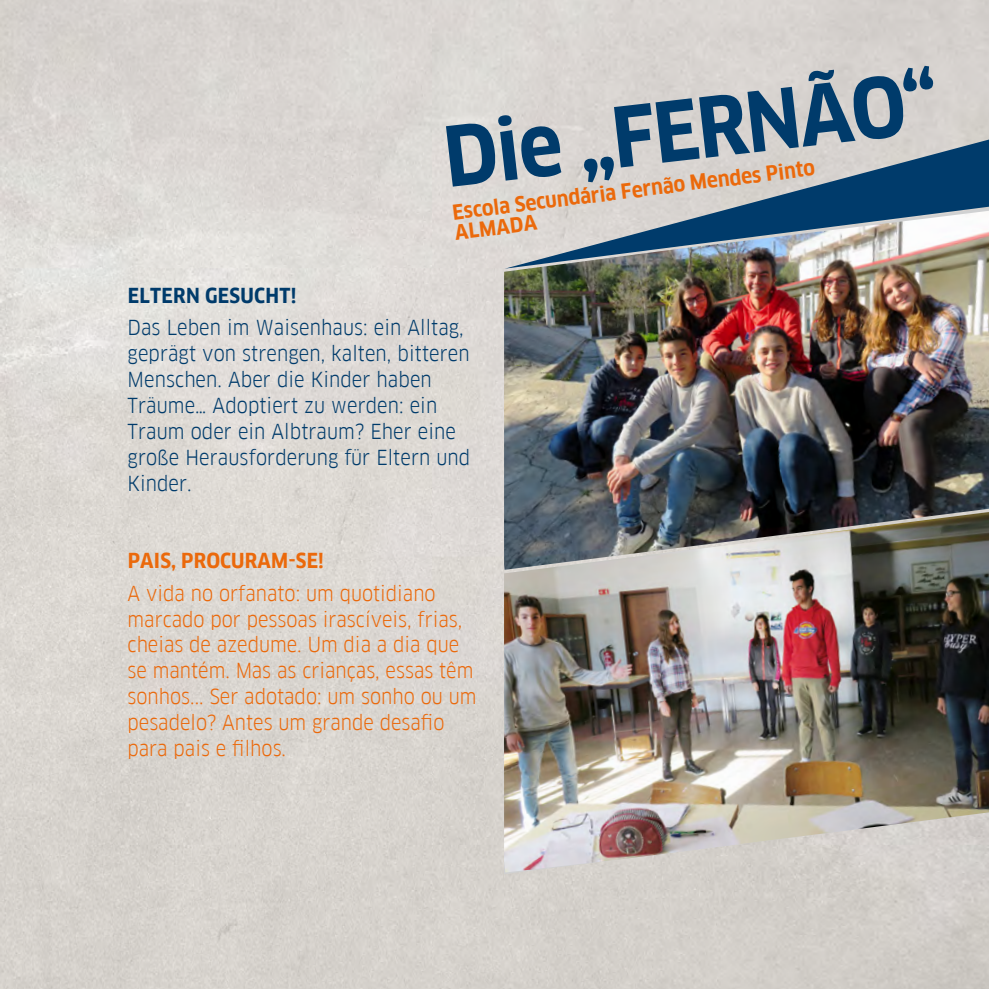
<style>
.page{position:relative;width:989px;height:989px;background:#fff}
.page>*{position:absolute;margin:0;border:0;box-sizing:border-box;transform-origin:0 0}
.t1{font:700 81px "Goethe FF Clan";color:#003b6b}
.t2{font:20.25px/25.9px "Goethe FF Clan";color:#eb690b}
.t3{font:20.25px/25.9px "Goethe FF Clan";letter-spacing:.005em;color:#003b6b}
.t4{font:700 20.25px/20.2px "Goethe FF Clan";letter-spacing:.01em;color:#eb690b}
.t5{font:700 20.25px "Goethe FF Clan";letter-spacing:.015em;color:#003b6b}
</style>
<div class="page">
<img style="left:0;top:0;width:989px;height:989px">
<img style="left:504px;top:570px;width:485px;height:302px">
<img style="left:504px;top:269px;width:485px;height:301px">
<svg style="left:504px;top:139px;width:485px;height:130px;fill:#d5d1cd"></svg>
<h1 class="t1" style="left:439px;top:109px;width:498px;rotate:-6deg">Die „FERNÃO“</h1>
<p class="t4" style="left:451px;top:202px;width:366px;rotate:-7deg">Escola Secundária Fernão Mendes Pinto<br>ALMADA</p>
<p class="t5" style="left:128px;top:284px;width:170px">ELTERN GESUCHT!</p>
<p class="t3" style="left:128px;top:315px;width:344px">Das Leben im Waisenhaus: ein Alltag, geprägt von strengen, kalten, bitteren<br>Menschen. Aber die Kinder haben<br>Träume… Adoptiert zu werden: ein<br>Traum oder ein Albtraum? Eher eine große Herausforderung für Eltern und<br>Kinder.</p>
<p class="t4" style="left:128px;top:551px;width:198px">PAIS, PROCURAM-SE!</p>
<p class="t2" style="left:128px;top:580px;width:350px">A vida no orfanato: um quotidiano marcado por pessoas irascíveis, frias, cheias de azedume. Um dia a dia que se mantém. Mas as crianças, essas têm sonhos... Ser adotado: um sonho ou um pesadelo? Antes um grande desafio para pais e filhos.</p>
</div>
